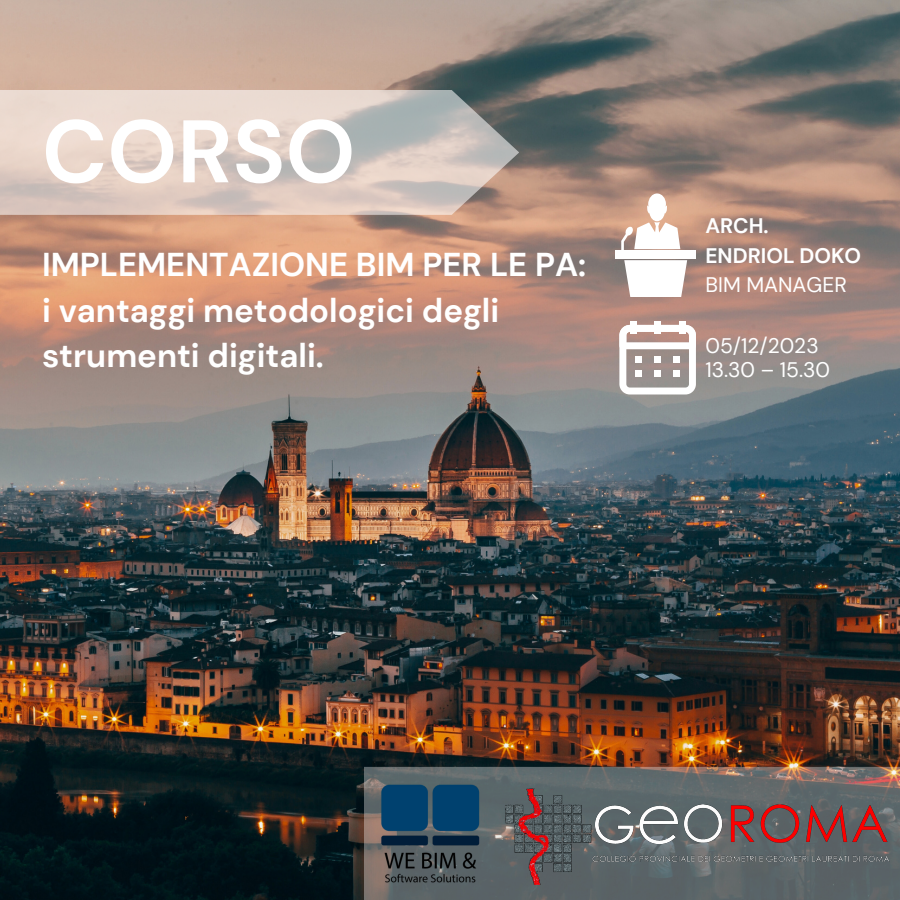
<style>
.page{position:relative;width:900px;height:900px;background:#fff}
.page>*{position:absolute;margin:0;border:0;box-sizing:border-box;transform-origin:0 0}
.t1{font:700 88.6px "DM Sans";color:#fff}
.t2{font:700 33px/45.8px "DM Sans";color:#fff}
.t3{font:21px "DM Sans";color:#fff}
.t4{font:700 21px "DM Sans";color:#fff}
</style>
<div class="page">
<img style="left:0;top:0;width:900px;height:900px">
<svg style="left:619px;top:325px;width:77px;height:69px"></svg>
<div style="left:630px;top:321px;width:7px;height:13px;background:#fff"></div>
<div style="left:654px;top:321px;width:7px;height:13px;background:#fff"></div>
<div style="left:679px;top:321px;width:7px;height:13px;background:#fff"></div>
<div style="left:635px;top:356px;width:7px;height:7px;background:#fff"></div>
<div style="left:635px;top:370px;width:7px;height:7px;background:#fff"></div>
<div style="left:654px;top:356px;width:7px;height:7px;background:#fff"></div>
<div style="left:654px;top:370px;width:7px;height:7px;background:#fff"></div>
<div style="left:673px;top:356px;width:7px;height:7px;background:#fff"></div>
<div style="left:673px;top:370px;width:7px;height:7px;background:#fff"></div>
<svg style="left:624px;top:260px;width:63px;height:37px"></svg>
<div style="left:616px;top:250px;width:80px;height:9px;background:#fff"></div>
<svg style="left:621px;top:193px;width:59px;height:57px"></svg>
<svg style="left:364px;top:767px;width:536px;height:133px;background:#696a6a"></svg>
<img style="left:364px;top:776px;width:137px;height:120px">
<svg style="left:0;top:90px;width:519px;height:125px;background:#d3c5bd"></svg>
<img style="left:499px;top:786px;width:394px;height:101px">
<p class="t1" style="left:42px;top:94px;width:315px">CORSO</p>
<p class="t2" style="left:42px;top:242px;width:546px">IMPLEMENTAZIONE BIM PER LE PA:</p>
<p class="t2" style="left:42px;top:287px;width:459px">i vantaggi metodologici degli strumenti digitali.</p>
<p class="t4" style="left:706px;top:213px;width:65px">ARCH.</p>
<p class="t4" style="left:706px;top:242px;width:157px">ENDRIOL DOKO</p>
<p class="t3" style="left:706px;top:271px;width:143px">BIM MANAGER</p>
<p class="t3" style="left:706px;top:332px;width:115px">05/12/2023</p>
<p class="t3" style="left:706px;top:357px;width:126px">13.30 – 15.30</p>
</div>
